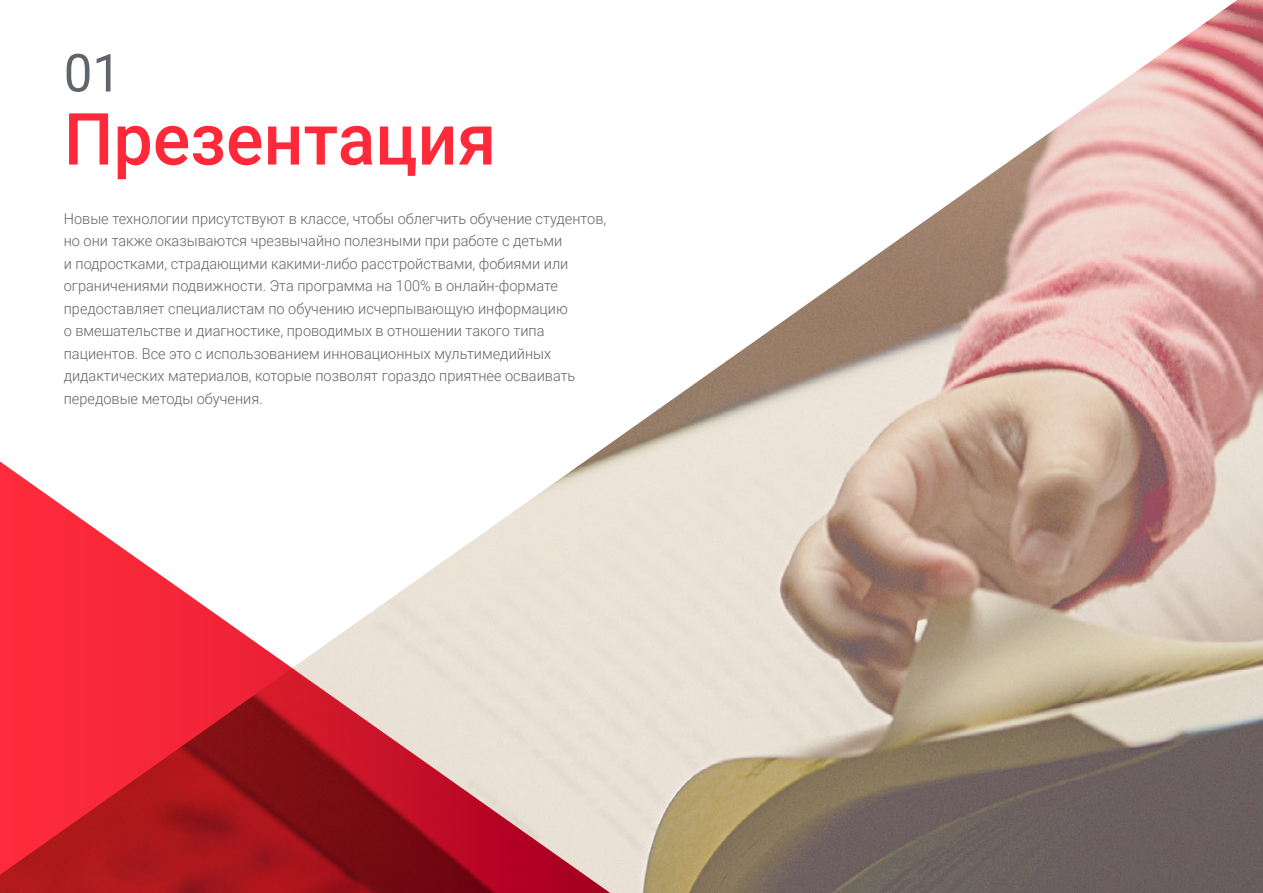
<style>
.page{position:relative;width:1263px;height:893px;background:#fff}
.page>*{position:absolute;margin:0;border:0;box-sizing:border-box;transform-origin:0 0}
.t1{font:500 72px "Roboto";color:#ff293a}
.t2{font:52.5px "Roboto";color:#61646a}
.t3{font:300 15px/22.5px "Roboto";color:#61646a}
</style>
<div class="page">
<img style="left:606px;top:0;width:657px;height:893px">
<svg style="left:0;top:446px;width:640px;height:447px"></svg>
<h2 class="t2" style="left:64px;top:36px;width:59px">01</h2>
<h1 class="t1" style="left:64px;top:89px;width:434px">Презентация</h1>
<p class="t3" style="left:64px;top:207px;width:544px">Новые технологии присутствуют в классе, чтобы облегчить обучение студентов, но они также оказываются чрезвычайно полезными при работе с детьми<br>и подростками, страдающими какими-либо расстройствами, фобиями или ограничениями подвижности. Эта программа на 100% в онлайн-формате предоставляет специалистам по обучению исчерпывающую информацию<br>о вмешательстве и диагностике, проводимых в отношении такого типа пациентов. Все это с использованием инновационных мультимедийных дидактических материалов, которые позволят гораздо приятнее осваивать передовые методы обучения.</p>
</div>
